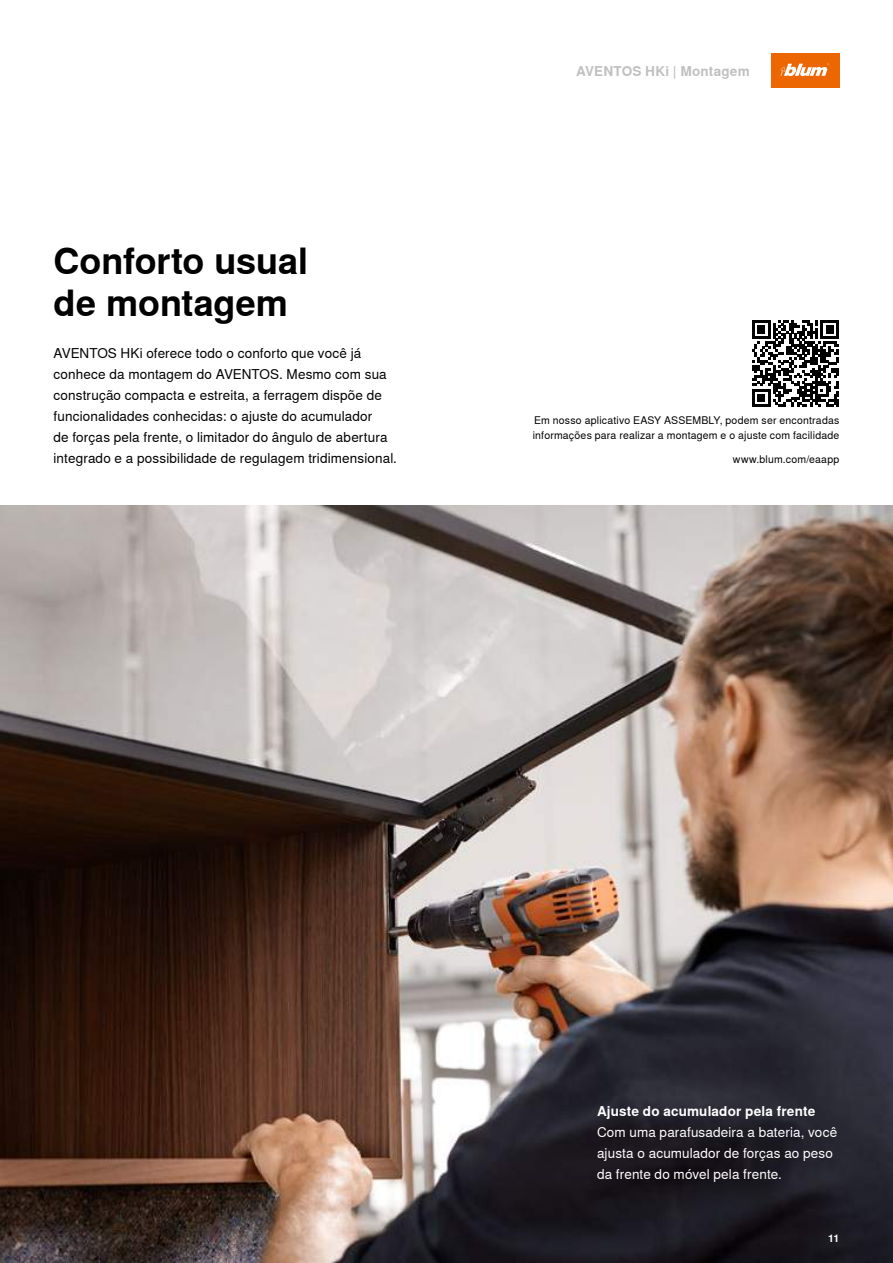
<style>
.page{position:relative;width:893px;height:1263px;background:#fff}
.page>*{position:absolute;margin:0;border:0;box-sizing:border-box;transform-origin:0 0}
.t1{font:700 36px/42.2px "Nimbus Sans Global";letter-spacing:-.005em;color:#000}
.t2{font:13.5px/21px "Nimbus Sans Global";letter-spacing:.01em;color:#000}
.t3{font:13.5px/21px "Nimbus Sans Global";letter-spacing:.01em;color:#fff}
.t4{font:700 13.5px "Nimbus Sans Global";letter-spacing:.01em;color:#fff}
.t5{font:700 13.5px "Nimbus Sans Global";letter-spacing:.015em;color:#c0c0c1}
.t6{font:10.5px/15px "Nimbus Sans Global";letter-spacing:.02em;color:#000}
.t7{font:700 10.5px "Nimbus Sans Global";color:#fff}
</style>
<div class="page">
<img style="left:0;top:505px;width:893px;height:758px">
<div style="left:771px;top:54px;width:68px;height:34px;background:#ec6602"></div>
<svg style="left:780px;top:63px;width:49px;height:13px"></svg>
<svg style="left:752px;top:320px;width:87px;height:87px"></svg>
<h1 class="t1" style="left:54px;top:240px;width:256px">Conforto usual de montagem</h1>
<p class="t2" style="left:54px;top:343px;width:345px">AVENTOS HKi oferece todo o conforto que você já conhece da montagem do AVENTOS. Mesmo com sua construção compacta e estreita, a ferragem dispõe de funcionalidades conhecidas: o ajuste do acumulador<br>de forças pela frente, o limitador do ângulo de abertura integrado e a possibilidade de regulagem tridimensional.</p>
<p class="t5" style="left:576px;top:63px;width:175px">AVENTOS HKi | Montagem</p>
<p class="t6" style="left:533px;top:413px;width:308px">Em nosso aplicativo EASY ASSEMBLY, podem ser encontradas informações para realizar a montagem e o ajuste com facilidade</p>
<p class="t6" style="left:733px;top:452px;width:108px">www.blum.com/eaapp</p>
<p class="t4" style="left:597px;top:1103px;width:220px">Ajuste do acumulador pela frente</p>
<p class="t3" style="left:597px;top:1121px;width:242px">Com uma parafusadeira a bateria, você ajusta o acumulador de forças ao peso da frente do móvel pela frente.</p>
<p class="t7" style="left:828px;top:1232px;width:13px">11</p>
</div>
